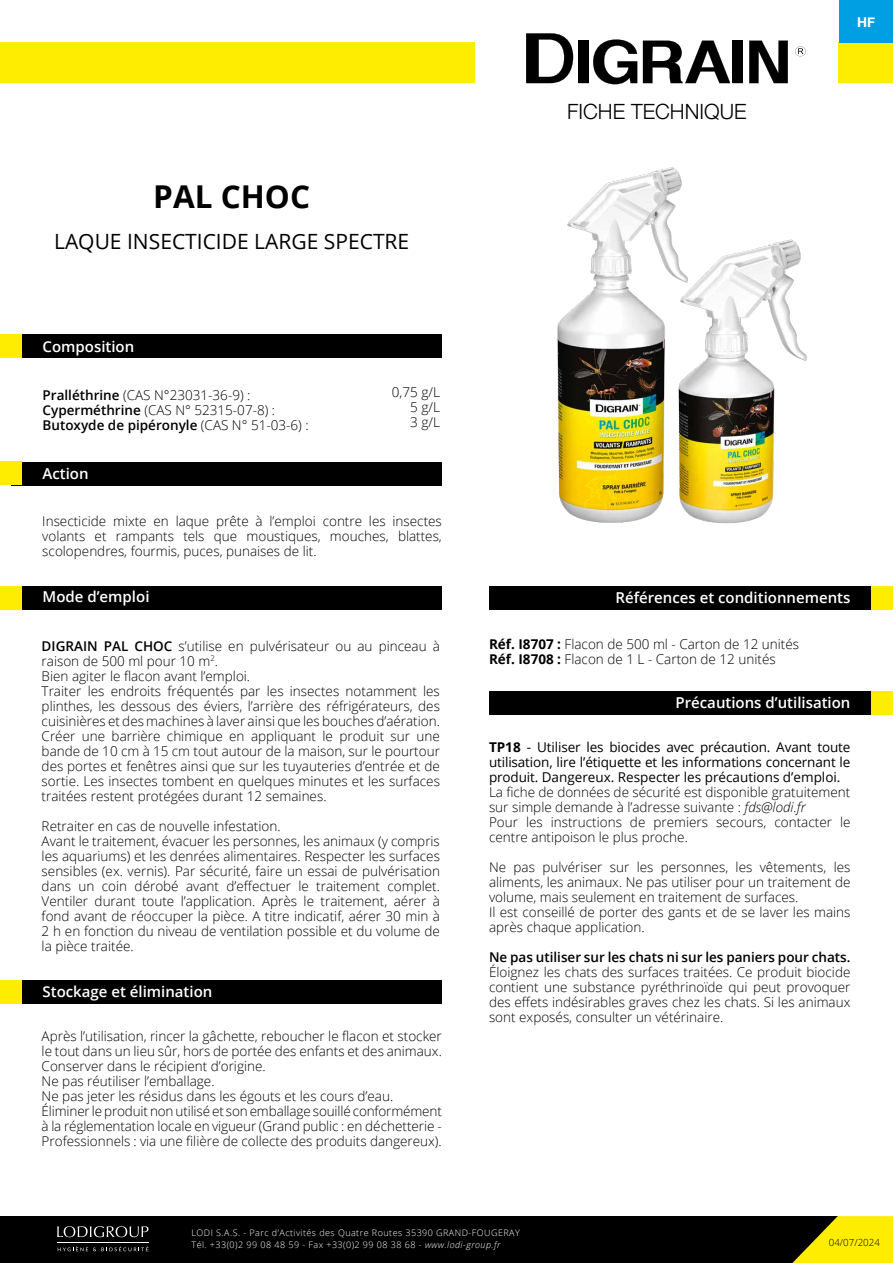
<style>
.page{position:relative;width:893px;height:1263px;background:#fff}
.page>*{position:absolute;margin:0;border:0;box-sizing:border-box;transform-origin:0 0}
.t1{font:700 31.5px "Open Sans";color:#000}
.t2{font:21px "Open Sans";color:#000}
.t3{font:300 21px "Helvetica Neue";color:#000}
.t4{font:600 15px "Open Sans";color:#fff}
.t5{font:300 13.5px/15px "Open Sans";color:#000}
.t6{font:13.5px/15px "Open Sans";color:#000;text-align:justify}
.t7{font:600 13.5px "Open Sans";color:#000}
.t8{font:700 13.5px "Helvetica Neue";color:#fff}
.t9{font:300 9.75px "Open Sans";color:#000}
.t10{font:300 9px/12px "Open Sans";letter-spacing:.05em;color:#fff}
.s1{font-weight:600}
.s2{font-weight:700}
.s3{font-style:italic}
</style>
<div class="page">
<div style="left:839px;top:42px;width:54px;height:41px;background:#ffed00"></div>
<div style="left:489px;top:586px;width:404px;height:24px;background:#000"></div>
<div style="left:872px;top:586px;width:21px;height:24px;background:#ffed00"></div>
<div style="left:11px;top:462px;width:431px;height:23px;background:#000"></div>
<div style="left:0;top:462px;width:21px;height:23px;background:#ffed00"></div>
<div style="left:489px;top:691px;width:404px;height:24px;background:#000"></div>
<div style="left:872px;top:691px;width:21px;height:24px;background:#ffed00"></div>
<div style="left:11px;top:335px;width:431px;height:23px;background:#000"></div>
<div style="left:0;top:335px;width:21px;height:23px;background:#ffed00"></div>
<div style="left:0;top:42px;width:475px;height:41px;background:#ffed00"></div>
<div style="left:11px;top:586px;width:431px;height:23px;background:#000"></div>
<div style="left:0;top:586px;width:21px;height:23px;background:#ffed00"></div>
<svg style="left:526px;top:33px;width:111px;height:51px"></svg>
<svg style="left:643px;top:41px;width:100px;height:42px"></svg>
<svg style="left:749px;top:41px;width:39px;height:42px"></svg>
<svg style="left:795px;top:46px;width:11px;height:10px"></svg>
<img style="left:557px;top:167px;width:125px;height:356px">
<img style="left:610px;top:233px;width:197px;height:291px">
<div style="left:839px;top:0;width:54px;height:42px;background:#009fe3"></div>
<div style="left:11px;top:980px;width:431px;height:23px;background:#000"></div>
<div style="left:0;top:980px;width:21px;height:23px;background:#ffed00"></div>
<div style="left:0;top:1216px;width:838px;height:47px;background:#000"></div>
<svg style="left:792px;top:1216px;width:101px;height:47px"></svg>
<svg style="left:57px;top:1226px;width:91px;height:11px"></svg>
<svg style="left:58px;top:1246px;width:90px;height:5px"></svg>
<hr style="left:57px;top:1242px;width:91px;height:1px;background:#fff">
<h1 class="t1" style="left:153px;top:175px;width:158px">PAL CHOC</h1>
<h2 class="t2" style="left:54px;top:227px;width:357px">LAQUE INSECTICIDE LARGE SPECTRE</h2>
<p class="t4" style="left:43px;top:336px;width:93px">Composition</p>
<p class="t5" style="left:43px;top:388px;width:268px"><span class="s1">Pralléthrine</span> (CAS N°23031-36-9) :<br><span class="s1">Cyperméthrine</span> (CAS N° 52315-07-8) :<br><span class="s1">Butoxyde de pipéronyle</span> (CAS N° 51-03-6) :</p>
<p class="t5" style="left:410px;top:384px;width:31px;text-align:justify;text-indent:-18px">0,75 g/L 5 g/L 3 g/L</p>
<p class="t4" style="left:43px;top:463px;width:48px">Action</p>
<p class="t5" style="left:42px;top:513px;width:401px;text-align:justify">Insecticide mixte en laque prête à l’emploi contre les insectes volants et rampants tels que moustiques, mouches, blattes, scolopendres, fourmis, puces, punaises de lit.</p>
<p class="t4" style="left:43px;top:586px;width:108px">Mode d’emploi</p>
<p class="t5" style="left:42px;top:638px;width:400px"><span class="s1">DIGRAIN PAL CHOC</span> s’utilise en pulvérisateur ou au pinceau à raison de 500 ml pour 10 m<sup>2</sup>.<br>Bien agiter le flacon avant l’emploi.<br>Traiter les endroits fréquentés par les insectes notamment les plinthes, les dessous des éviers, l’arrière des réfrigérateurs, des cuisinières et des machines à laver ainsi que les bouches d’aération.<br>Créer une barrière chimique en appliquant le produit sur une bande de 10 cm à 15 cm tout autour de la maison, sur le pourtour des portes et fenêtres ainsi que sur les tuyauteries d’entrée et de sortie. Les insectes tombent en quelques minutes et les surfaces traitées restent protégées durant 12 semaines.</p>
<p class="t5" style="left:42px;top:818px;width:400px">Retraiter en cas de nouvelle infestation.<br>Avant le traitement, évacuer les personnes, les animaux (y compris les aquariums) et les denrées alimentaires. Respecter les surfaces sensibles (ex. vernis). Par sécurité, faire un essai de pulvérisation dans un coin dérobé avant d’effectuer le traitement complet.<br>Ventiler durant toute l’application. Après le traitement, aérer à fond avant de réoccuper la pièce. A titre indicatif, aérer 30 min à 2 h en fonction du niveau de ventilation possible et du volume de la pièce traitée.</p>
<p class="t4" style="left:43px;top:981px;width:171px">Stockage et élimination</p>
<p class="t5" style="left:42px;top:1028px;width:402px">Après l’utilisation, rincer la gâchette, reboucher le flacon et stocker le tout dans un lieu sûr, hors de portée des enfants et des animaux.<br>Conserver dans le récipient d’origine.<br>Ne pas réutiliser l’emballage.<br>Ne pas jeter les résidus dans les égouts et les cours d’eau.<br>Éliminer le produit non utilisé et son emballage souillé conformément à la réglementation locale en vigueur (Grand public : en déchetterie - Professionnels : via une filière de collecte des produits dangereux).</p>
<h2 class="t3" style="left:567px;top:94px;width:181px">FICHE TECHNIQUE</h2>
<p class="t8" style="left:857px;top:11px;width:20px">HF</p>
<p class="t4" style="left:615px;top:587px;width:236px">Références et conditionnements</p>
<p class="t5" style="left:489px;top:636px;width:312px"><span class="s2">Réf. I8707 :</span> Flacon de 500 ml - Carton de 12 unités<br><span class="s2">Réf. I8708 :</span> Flacon de 1 L - Carton de 12 unités</p>
<p class="t4" style="left:675px;top:693px;width:176px">Précautions d’utilisation</p>
<p class="t6" style="left:489px;top:739px;width:363px"><span class="s2">TP18</span> - Utiliser les biocides avec précaution. Avant toute utilisation, lire l’étiquette et les informations concernant le produit. Dangereux. Respecter les précautions d’emploi.</p>
<p class="t5" style="left:489px;top:784px;width:363px">La fiche de données de sécurité est disponible gratuitement sur simple demande à l’adresse suivante : <span class="s3">fds@lodi.fr<br></span>Pour les instructions de premiers secours, contacter le centre antipoison le plus proche.</p>
<p class="t5" style="left:489px;top:859px;width:363px">Ne pas pulvériser sur les personnes, les vêtements, les aliments, les animaux. Ne pas utiliser pour un traitement de volume, mais seulement en traitement de surfaces.<br>Il est conseillé de porter des gants et de se laver les mains après chaque application.</p>
<p class="t7" style="left:489px;top:947px;width:363px">Ne pas utiliser sur les chats ni sur les paniers pour chats.</p>
<p class="t5" style="left:489px;top:964px;width:363px;text-align:justify">Éloignez les chats des surfaces traitées. Ce produit biocide contient une substance pyréthrinoïde qui peut provoquer des effets indésirables graves chez les chats. Si les animaux sont exposés, consulter un vétérinaire.</p>
<p class="t10" style="left:192px;top:1227px;width:330px">LODI S.A.S. - Parc d’Activités des Quatre Routes 35390 GRAND-FOUGERAY<br>Tél. +33(0)2 99 08 48 59 - Fax +33(0)2 99 08 38 68 - <span class="s3">www.lodi-group.fr</span></p>
<p class="t9" style="left:829px;top:1236px;width:53px">04/07/2024</p>
</div>
